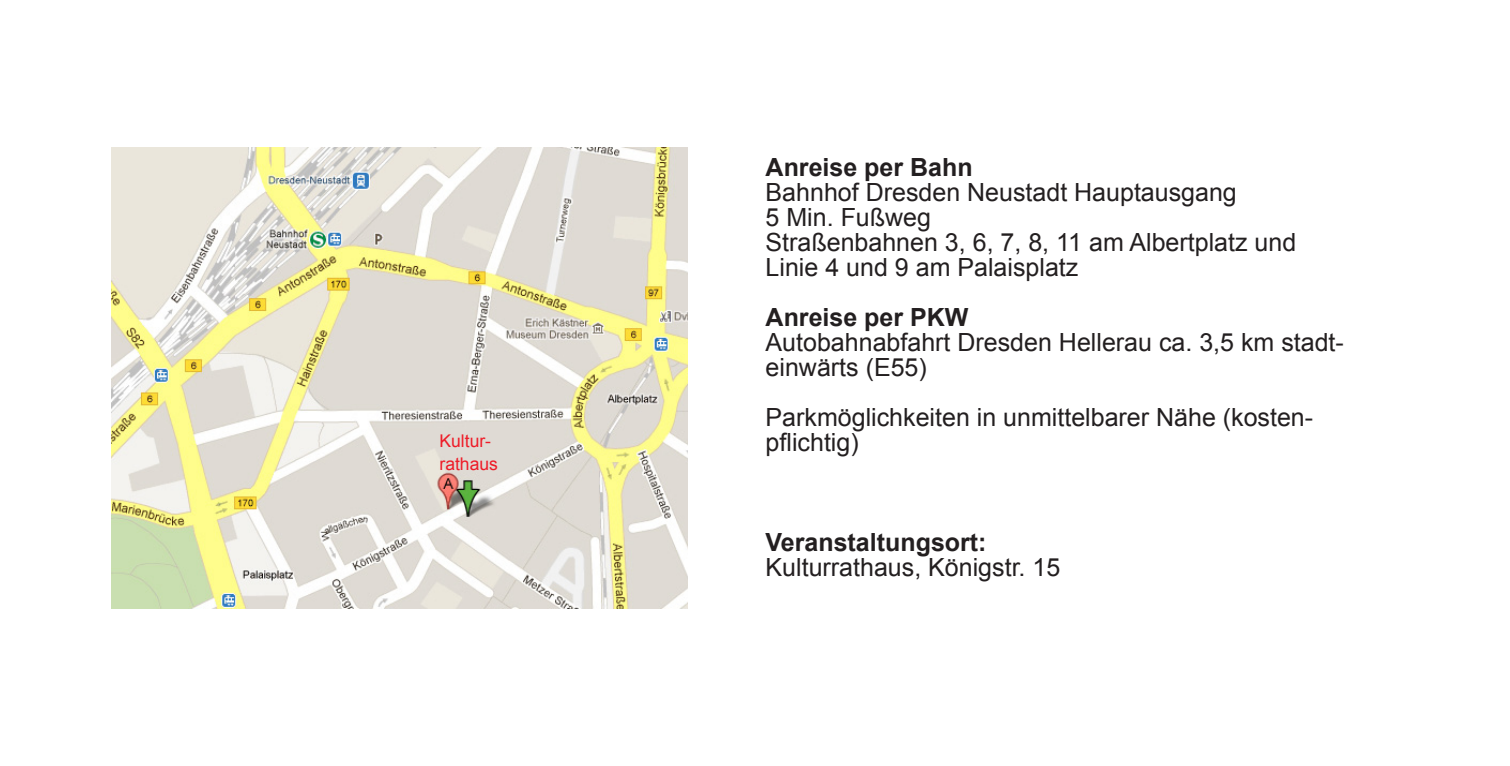
<style>
.page{position:relative;width:1510px;height:766px;background:#fff}
.page>*{position:absolute;margin:0;border:0;box-sizing:border-box;transform-origin:0 0}
.t1{font:25px/25px "Arial";color:#231f20}
.t2{font:700 25px "Arial";color:#231f20}
.t3{font:17.5px/23.8px "Arial";color:#ee1c28}
</style>
<div class="page">
<img style="left:111px;top:147px;width:576px;height:461px">
<p class="t3" style="left:439px;top:428px;width:60px">Kultur&shy;rathaus</p>
<p class="t2" style="left:765px;top:151px;width:209px">Anreise per Bahn</p>
<p class="t1" style="left:765px;top:180px;width:532px">Bahnhof Dresden Neustadt Hauptausgang<br>5 Min. Fußweg<br>Straßenbahnen 3, 6, 7, 8, 11 am Albertplatz und<br>Linie 4 und 9 am Palaisplatz</p>
<p class="t2" style="left:765px;top:301px;width:204px">Anreise per PKW</p>
<p class="t1" style="left:765px;top:330px;width:580px">Autobahnabfahrt Dresden Hellerau ca. 3,5 km stadt&shy;einwärts (E55)</p>
<p class="t1" style="left:765px;top:405px;width:549px">Parkmöglichkeiten in unmittelbarer Nähe (kosten&shy;pflichtig)</p>
<p class="t2" style="left:765px;top:526px;width:222px">Veranstaltungsort:</p>
<p class="t1" style="left:765px;top:555px;width:296px">Kulturrathaus, Königstr. 15</p>
</div>
